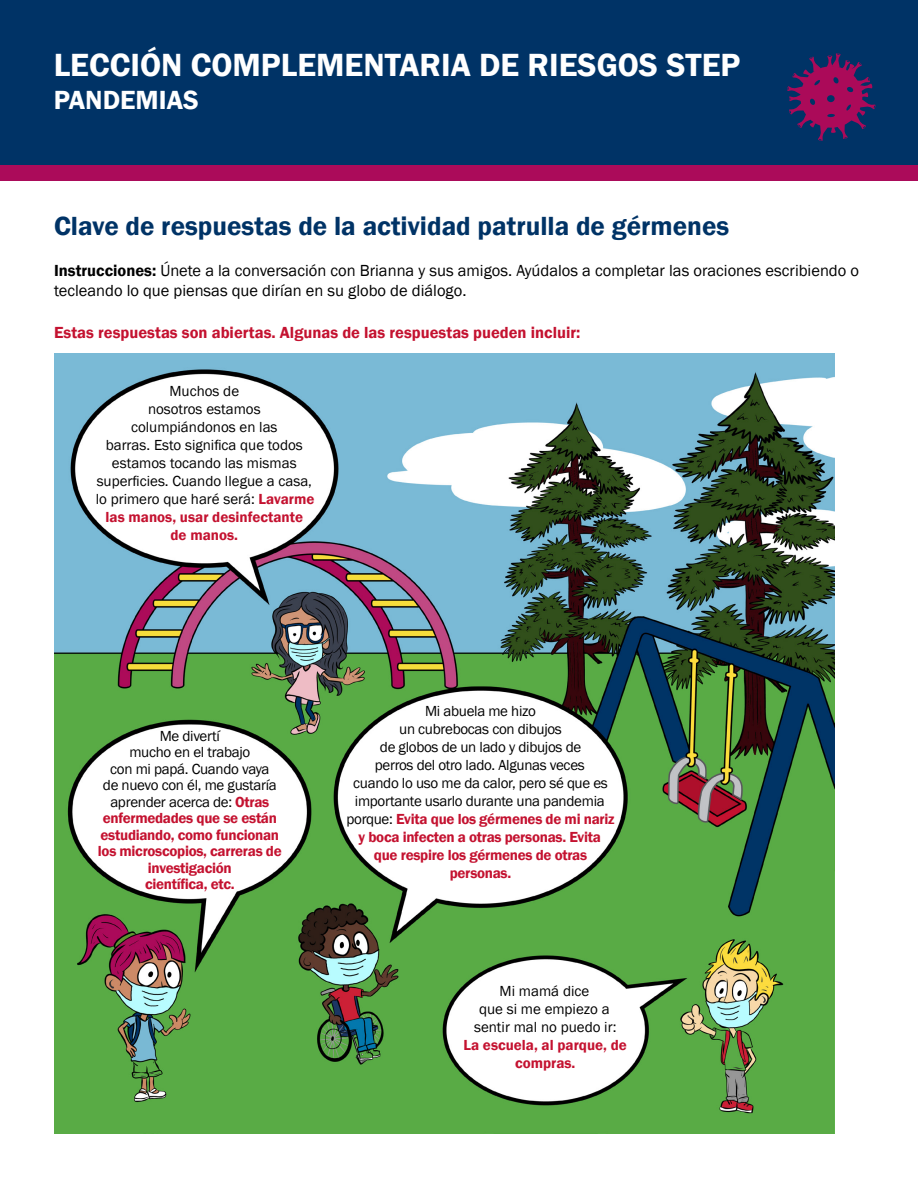
<style>
.page{position:relative;width:918px;height:1188px;background:#fff}
.page>*{position:absolute;margin:0;border:0;box-sizing:border-box;transform-origin:0 0}
.t1{font:600 33px "Franklin Gothic";color:#fff}
.t2{font:600 27px "Franklin Gothic";color:#036}
.t3{font:600 27px "Franklin Gothic";color:#fff}
.t4{font:16.5px/19.8px "Franklin Gothic";color:#000}
.t5{font:600 16.5px "Franklin Gothic";color:#c41230}
.t6{font:15px/18px "Franklin Gothic";letter-spacing:-.02em;color:#000;text-align:center}
.t7{font:15px/18px "Franklin Gothic";color:#000;text-align:center}
.t8{font:600 15px/16.5px "Franklin Gothic";letter-spacing:-.02em;color:#c41230;text-align:center}
.s1{font-weight:600}
.s2{font-weight:600;color:#c41230}
.s3{font-weight:400;color:#000}
</style>
<div class="page">
<div style="left:0;top:0;width:918px;height:180px;background:#ab0b5a"></div>
<div style="left:0;top:0;width:918px;height:164px;background:#036"></div>
<img style="left:54px;top:354px;width:780px;height:780px">
<svg style="left:787px;top:53px;width:89px;height:88px"></svg>
<p class="t1" style="left:54px;top:45px;width:688px">LECCIÓN COMPLEMENTARIA DE RIESGOS STEP</p>
<p class="t3" style="left:54px;top:83px;width:147px">PANDEMIAS</p>
<p class="t2" style="left:54px;top:209px;width:677px">Clave de respuestas de la actividad patrulla de gérmenes</p>
<p class="t4" style="left:54px;top:261px;width:807px"><span class="s1">Instrucciones:</span> Únete a la conversación con Brianna y sus amigos. Ayúdalos a completar las oraciones escribiendo o tecleando lo que piensas que dirían en su globo de diálogo.</p>
<p class="t5" style="left:54px;top:322px;width:528px">Estas respuestas son abiertas. Algunas de las respuestas pueden incluir:</p>
<p class="t7" style="left:96px;top:382px;width:220px">Muchos de<br>nosotros estamos columpiándonos en las<br>barras. Esto significa que todos estamos tocando las mismas superficies. Cuando llegue a casa, lo primero que haré será: <span class="s2">Lavarme las manos, usar desinfectante<br>de manos.</span></p>
<p class="t8" style="left:98px;top:728px;width:185px"><span class="s3">Me divertí<br>mucho en el trabajo<br>con mi papá. Cuando vaya<br>de nuevo con él, me gustaría aprender acerca de:</span> Otras enfermedades que se están estudiando, como funcionan los microscopios, carreras de investigación<br>científica, etc.</p>
<p class="t6" style="left:347px;top:703px;width:269px">Mi abuela me hizo<br>un cubrebocas con dibujos<br>de globos de un lado y dibujos de<br>perros del otro lado. Algunas veces<br>cuando lo uso me da calor, pero sé que es importante usarlo durante una pandemia porque: <span class="s2">Evita que los gérmenes de mi nariz y boca infecten a otras personas. Evita que respire los gérmenes de otras personas.</span></p>
<p class="t7" style="left:464px;top:983px;width:165px">Mi mamá dice<br>que si me empiezo a sentir mal no puedo ir:<br><span class="s2">La escuela, al parque, de compras.</span></p>
</div>
